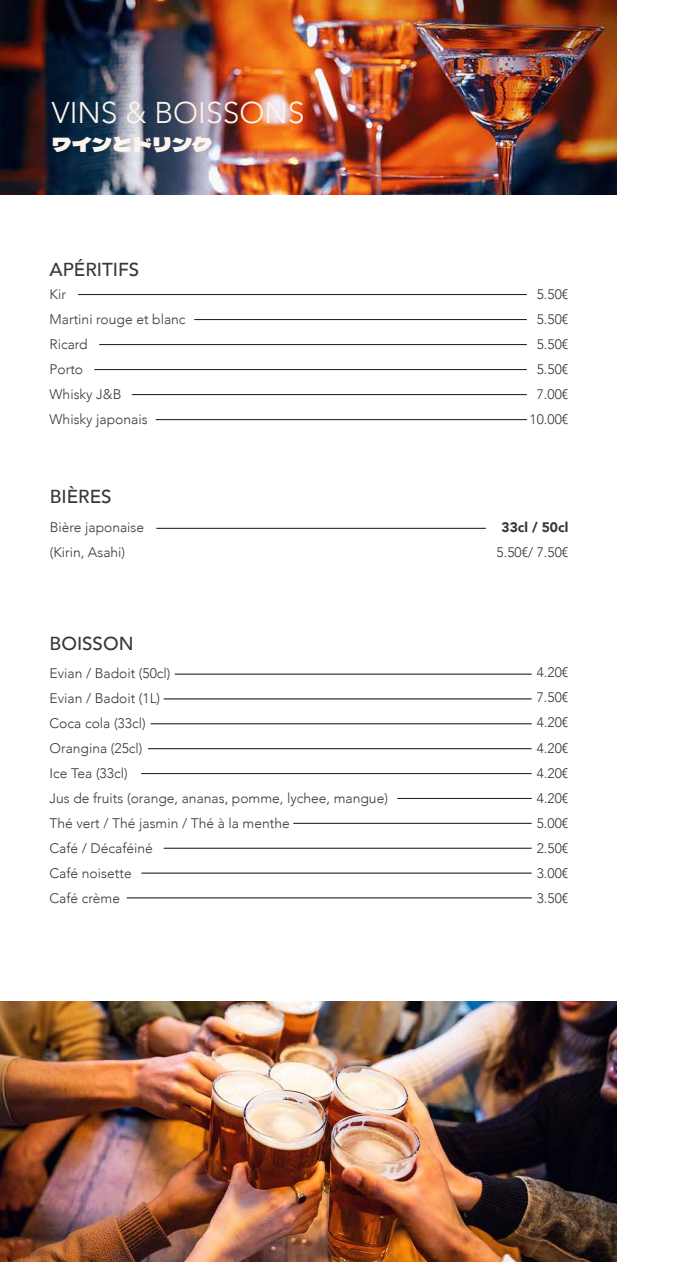
<style>
.page{position:relative;width:695px;height:1262px;background:#fff}
.page>*{position:absolute;margin:0;border:0;box-sizing:border-box;transform-origin:0 0}
.t1{font:300 30px "Avenir";color:#fdf5eb}
.t2{font:20px "Dela Gothic One";color:#fdf5eb}
.t3{font:500 18.75px "Avenir";color:#373838}
.t4{font:300 13.88px/25px "Avenir";color:#373838}
.t5{font:300 13.75px/25px "Avenir";color:#373838;text-align:center}
.t6{font:900 13.75px "Avenir";color:#373838}
</style>
<div class="page">
<img style="left:0;top:0;width:617px;height:195px">
<img style="left:1px;top:1001px;width:616px;height:260px">
<hr style="left:78px;top:294px;width:448px;height:1px;background:#221815">
<hr style="left:194px;top:319px;width:332px;height:1px;background:#221815">
<hr style="left:99px;top:344px;width:427px;height:1px;background:#221815">
<hr style="left:94px;top:369px;width:432px;height:1px;background:#221815">
<hr style="left:132px;top:394px;width:394px;height:1px;background:#221815">
<hr style="left:156px;top:419px;width:370px;height:1px;background:#221815">
<hr style="left:175px;top:674px;width:356px;height:1px;background:#221815">
<hr style="left:156px;top:528px;width:330px;height:1px;background:#221815">
<hr style="left:293px;top:823px;width:238px;height:1px;background:#221815">
<hr style="left:164px;top:848px;width:367px;height:1px;background:#221815">
<hr style="left:141px;top:872px;width:390px;height:1px;background:#221815">
<hr style="left:127px;top:897px;width:404px;height:1px;background:#221815">
<hr style="left:164px;top:698px;width:367px;height:1px;background:#221815">
<hr style="left:151px;top:723px;width:380px;height:1px;background:#221815">
<hr style="left:148px;top:748px;width:383px;height:1px;background:#221815">
<hr style="left:141px;top:773px;width:390px;height:1px;background:#221815">
<hr style="left:397px;top:798px;width:134px;height:1px;background:#221815">
<h1 class="t1" style="left:52px;top:95px;width:254px">VINS &amp; BOISSONS</h1>
<h2 class="t2" style="left:52px;top:129px;width:162px">ワインとドリンク</h2>
<h3 class="t3" style="left:50px;top:253px;width:91px">APÉRITIFS</h3>
<p class="t4" style="left:50px;top:281px;width:137px">Kir<br>Martini rouge et blanc<br>Ricard<br>Porto<br>Whisky J&amp;B<br>Whisky japonais</p>
<h3 class="t3" style="left:50px;top:480px;width:63px">BIÈRES</h3>
<p class="t4" style="left:50px;top:515px;width:96px">Bière japonaise (Kirin, Asahi)</p>
<h3 class="t3" style="left:50px;top:627px;width:85px">BOISSON</h3>
<p class="t4" style="left:50px;top:660px;width:340px">Evian / Badoit (50cl)<br>Evian / Badoit (1L)<br>Coca cola (33cl)<br>Orangina (25cl)<br>Ice Tea (33cl)<br>Jus de fruits (orange, ananas, pomme, lychee, mangue)<br>Thé vert / Thé jasmin / Thé à la menthe<br>Café / Décaféiné<br>Café noisette<br>Café crème</p>
<p class="t5" style="left:529px;top:281px;width:40px">5.50€<br>5.50€<br>5.50€<br>5.50€<br>7.00€<br>10.00€</p>
<p class="t6" style="left:501px;top:515px;width:68px">33cl / 50cl</p>
<p class="t5" style="left:496px;top:540px;width:73px">5.50€/ 7.50€</p>
<p class="t5" style="left:536px;top:660px;width:33px;text-align:justify">4.20€ 7.50€ 4.20€ 4.20€ 4.20€ 4.20€ 5.00€ 2.50€ 3.00€ 3.50€</p>
</div>
